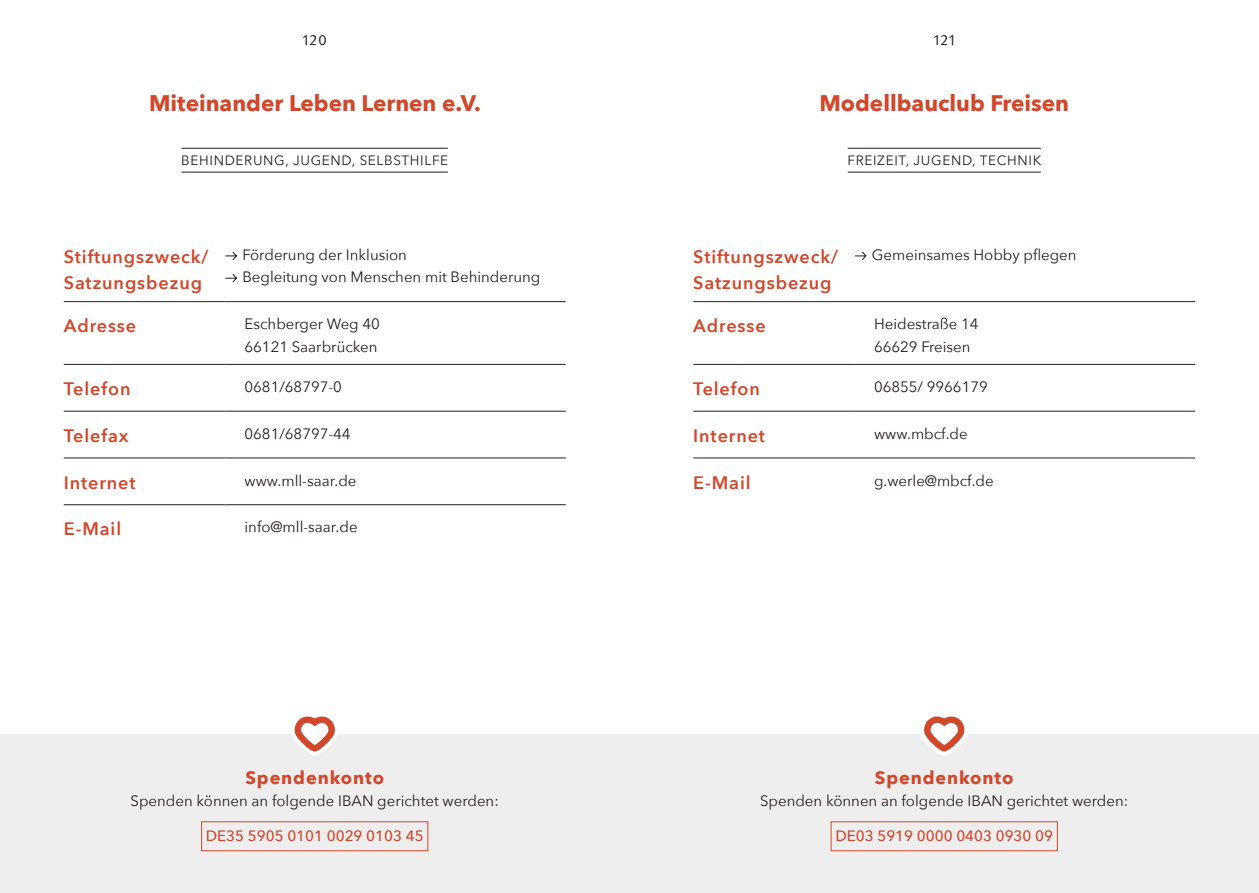
<style>
.page{position:relative;width:1259px;height:893px;background:#fff}
.page>*{position:absolute;margin:0;border:0;box-sizing:border-box;transform-origin:0 0}
.Vereinsname{font:700 22.5px "Avenir Next";color:#d2462a}
.Tabelle_Head{font:600 18px "Avenir Next";letter-spacing:.05em;color:#d2462a}
.t1{font:700 18px "Avenir Next";letter-spacing:.05em;color:#d2462a}
.Tabelle_Copy{font:15px "Avenir Next";color:#231f20}
.Spendenkonto_IBAN{font:500 15px "Avenir Next";color:#d2462a}
.t2{font:15px "Meta Pro Norm";letter-spacing:.05em;color:#231f20}
.Kategorien{font:13.5px "Avenir Next";letter-spacing:.05em;color:#231f20}
</style>
<div class="page">
<div style="left:0;top:734px;width:1259px;height:159px;background:#eeeeef"></div>
<svg style="left:921px;top:716px;width:47px;height:40px"></svg>
<svg style="left:291px;top:716px;width:47px;height:40px"></svg>
<hr style="left:182px;top:148px;width:266px;height:1px;background:#231f20">
<hr style="left:182px;top:172px;width:266px;height:1px;background:#231f20">
<hr style="left:64px;top:301px;width:161px;height:1px;background:#231f20">
<hr style="left:64px;top:364px;width:161px;height:1px;background:#231f20">
<hr style="left:64px;top:411px;width:161px;height:1px;background:#231f20">
<hr style="left:64px;top:458px;width:161px;height:1px;background:#231f20">
<hr style="left:225px;top:301px;width:341px;height:1px;background:#231f20">
<hr style="left:225px;top:364px;width:341px;height:1px;background:#231f20">
<hr style="left:225px;top:411px;width:341px;height:1px;background:#231f20">
<hr style="left:225px;top:458px;width:341px;height:1px;background:#231f20">
<hr style="left:64px;top:504px;width:161px;height:1px;background:#231f20">
<hr style="left:225px;top:504px;width:341px;height:1px;background:#231f20">
<svg style="left:225px;top:251px;width:12px;height:9px"></svg>
<svg style="left:225px;top:274px;width:12px;height:9px"></svg>
<hr style="left:693px;top:301px;width:162px;height:1px;background:#231f20">
<hr style="left:693px;top:364px;width:162px;height:1px;background:#231f20">
<hr style="left:693px;top:411px;width:162px;height:1px;background:#231f20">
<hr style="left:855px;top:301px;width:340px;height:1px;background:#231f20">
<hr style="left:855px;top:364px;width:340px;height:1px;background:#231f20">
<hr style="left:855px;top:411px;width:340px;height:1px;background:#231f20">
<hr style="left:693px;top:458px;width:162px;height:1px;background:#231f20">
<hr style="left:855px;top:458px;width:340px;height:1px;background:#231f20">
<svg style="left:855px;top:251px;width:12px;height:9px"></svg>
<hr style="left:847px;top:148px;width:193px;height:1px;background:#231f20">
<hr style="left:847px;top:172px;width:193px;height:1px;background:#231f20">
<div style="left:201px;top:821px;width:227px;height:30px;border:1px solid #d2462a"></div>
<div style="left:830px;top:821px;width:227px;height:30px;border:1px solid #d2462a"></div>
<p class="t2" style="left:303px;top:29px;width:26px">120</p>
<p class="t2" style="left:933px;top:29px;width:23px">121</p>
<p class="Vereinsname" style="left:149px;top:84px;width:333px">Miteinander Leben Lernen e.V.</p>
<p class="Kategorien" style="left:181px;top:149px;width:268px">BEHINDERUNG, JUGEND, SELBSTHILFE</p>
<p class="Tabelle_Head" style="left:64px;top:241px;width:146px">Stiftungszweck/</p>
<p class="Tabelle_Head" style="left:64px;top:267px;width:140px">Satzungsbezug</p>
<p class="Tabelle_Copy" style="left:242px;top:242px;width:166px">Förderung der Inklusion</p>
<p class="Tabelle_Copy" style="left:242px;top:264px;width:299px">Begleitung von Menschen mit Behinderung</p>
<p class="Tabelle_Head" style="left:64px;top:311px;width:74px">Adresse</p>
<p class="Tabelle_Copy" style="left:244px;top:311px;width:137px">Eschberger Weg 40</p>
<p class="Tabelle_Copy" style="left:244px;top:334px;width:134px">66121 Saarbrücken</p>
<p class="Tabelle_Head" style="left:64px;top:373px;width:68px">Telefon</p>
<p class="Tabelle_Copy" style="left:244px;top:374px;width:99px">0681/68797-0</p>
<p class="Tabelle_Head" style="left:64px;top:420px;width:66px">Telefax</p>
<p class="Tabelle_Copy" style="left:244px;top:421px;width:108px">0681/68797-44</p>
<p class="Tabelle_Head" style="left:64px;top:467px;width:73px">Internet</p>
<p class="Tabelle_Copy" style="left:244px;top:468px;width:113px">www.mll-saar.de</p>
<p class="Tabelle_Head" style="left:64px;top:514px;width:59px">E-Mail</p>
<p class="Tabelle_Copy" style="left:244px;top:515px;width:115px">info@mll-saar.de</p>
<p class="t1" style="left:245px;top:762px;width:140px">Spendenkonto</p>
<p class="Tabelle_Copy" style="left:131px;top:788px;width:370px">Spenden können an folgende IBAN gerichtet werden:</p>
<p class="Spendenkonto_IBAN" style="left:206px;top:823px;width:219px">DE35 5905 0101 0029 0103 45</p>
<p class="Vereinsname" style="left:819px;top:84px;width:251px">Modellbauclub Freisen</p>
<p class="Kategorien" style="left:847px;top:149px;width:195px">FREIZEIT, JUGEND, TECHNIK</p>
<p class="Tabelle_Head" style="left:693px;top:241px;width:146px">Stiftungszweck/</p>
<p class="Tabelle_Head" style="left:693px;top:267px;width:140px">Satzungsbezug</p>
<p class="Tabelle_Copy" style="left:872px;top:242px;width:206px">Gemeinsames Hobby pflegen</p>
<p class="Tabelle_Head" style="left:693px;top:311px;width:74px">Adresse</p>
<p class="Tabelle_Copy" style="left:874px;top:311px;width:106px">Heidestraße 14</p>
<p class="Tabelle_Copy" style="left:874px;top:334px;width:98px">66629 Freisen</p>
<p class="Tabelle_Head" style="left:693px;top:373px;width:68px">Telefon</p>
<p class="Tabelle_Copy" style="left:874px;top:374px;width:115px">06855/ 9966179</p>
<p class="Tabelle_Head" style="left:693px;top:420px;width:73px">Internet</p>
<p class="Tabelle_Copy" style="left:874px;top:421px;width:95px">www.mbcf.de</p>
<p class="Tabelle_Head" style="left:693px;top:467px;width:59px">E-Mail</p>
<p class="Tabelle_Copy" style="left:874px;top:468px;width:121px">g.werle@mbcf.de</p>
<p class="t1" style="left:875px;top:762px;width:140px">Spendenkonto</p>
<p class="Tabelle_Copy" style="left:760px;top:788px;width:370px">Spenden können an folgende IBAN gerichtet werden:</p>
<p class="Spendenkonto_IBAN" style="left:835px;top:823px;width:219px">DE03 5919 0000 0403 0930 09</p>
</div>
